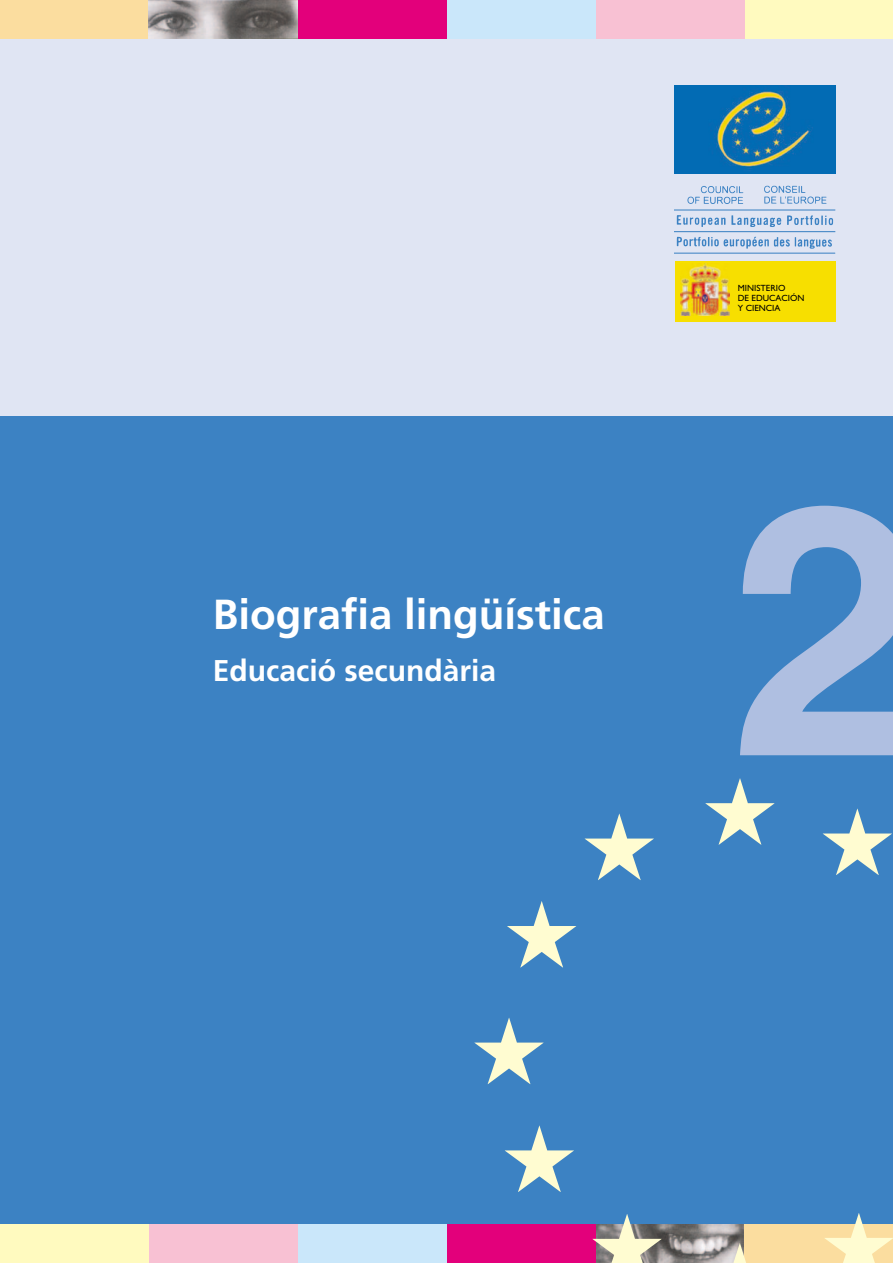
<style>
.page{position:relative;width:893px;height:1263px;background:#fff}
.page>*{position:absolute;margin:0;border:0;box-sizing:border-box;transform-origin:0 0}
.t1{font:700 351.45px "Helvetica";color:#afbfe1}
.t2{font:700 42px "Frutiger";color:#fff}
.t3{font:700 30px "Frutiger";color:#fff}
.t4{font:9px/9.8px "Gill Sans";color:#000}
</style>
<div class="page">
<div style="left:0;top:0;width:892px;height:1263px;background:#e0e5f3"></div>
<div style="left:0;top:417px;width:892px;height:846px;background:#3c82c3"></div>
<div style="left:298px;top:0;width:148px;height:38px;background:#e3007b"></div>
<div style="left:744px;top:0;width:148px;height:38px;background:#fffabf"></div>
<div style="left:595px;top:0;width:149px;height:38px;background:#f8c1d3"></div>
<div style="left:0;top:0;width:149px;height:38px;background:#fbdd9f"></div>
<div style="left:446px;top:0;width:149px;height:38px;background:#cae7fa"></div>
<img style="left:149px;top:0;width:149px;height:38px">
<img style="left:674px;top:85px;width:161px;height:88px">
<img style="left:661px;top:1225px;width:83px;height:38px">
<div style="left:298px;top:1225px;width:148px;height:38px;background:#cae7fa"></div>
<div style="left:0;top:1225px;width:149px;height:38px;background:#fffabf"></div>
<div style="left:446px;top:1225px;width:149px;height:38px;background:#e3007b"></div>
<div style="left:149px;top:1225px;width:149px;height:38px;background:#f8c1d3"></div>
<div style="left:744px;top:1225px;width:148px;height:38px;background:#fbdd9f"></div>
<svg style="left:705px;top:778px;width:69px;height:67px"></svg>
<svg style="left:584px;top:814px;width:69px;height:66px"></svg>
<svg style="left:507px;top:901px;width:69px;height:67px"></svg>
<svg style="left:474px;top:1018px;width:69px;height:66px"></svg>
<svg style="left:505px;top:1126px;width:69px;height:66px"></svg>
<svg style="left:592px;top:1214px;width:69px;height:49px"></svg>
<svg style="left:705px;top:1243px;width:41px;height:20px"></svg>
<svg style="left:824px;top:1213px;width:68px;height:50px"></svg>
<svg style="left:823px;top:809px;width:68px;height:66px"></svg>
<div style="left:675px;top:261px;width:160px;height:61px;background:#f7df00"></div>
<img style="left:680px;top:264px;width:49px;height:51px">
<img style="left:674px;top:185px;width:161px;height:69px">
<h2 class="t2" style="left:213px;top:598px;width:393px">Biografia lingüística</h2>
<h3 class="t3" style="left:213px;top:659px;width:285px">Educació secundària</h3>
<p class="t4" style="left:737px;top:284px;width:68px">MINISTERIO<br>DE EDUCACIÓN<br>Y CIENCIA</p>
<h1 class="t1" style="left:730px;top:503px;width:197px">2</h1>
</div>
